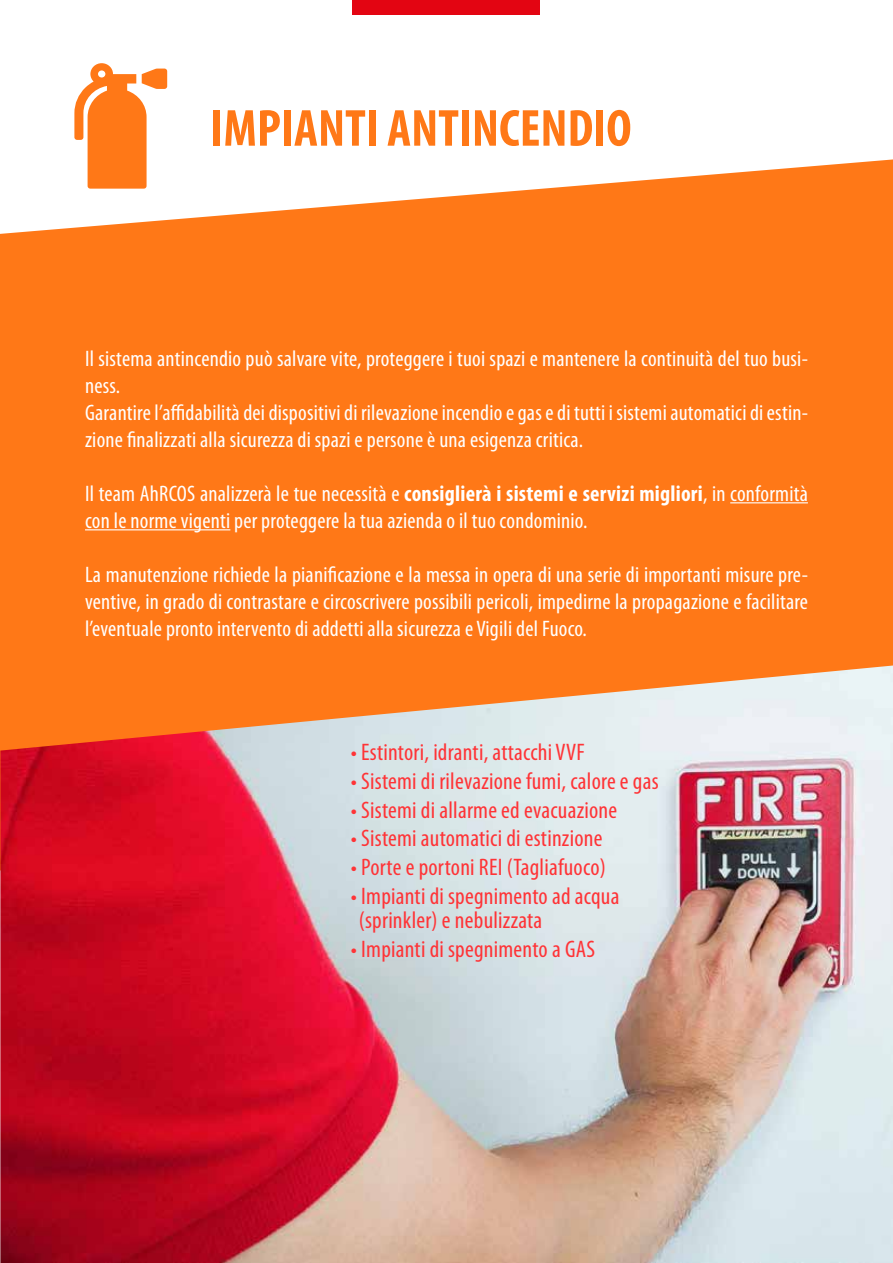
<style>
.page{position:relative;width:893px;height:1263px;background:#fff}
.page>*{position:absolute;margin:0;border:0;box-sizing:border-box;transform-origin:0 0}
.t1{font:700 condensed 52.5px "Myriad Pro";color:#ff7817}
.t2{font:condensed 24px/24px "Myriad Pro";letter-spacing:.01em;color:#ff3336}
.t3{font:condensed 22.5px/27px "Myriad Pro";letter-spacing:.01em;color:#fff}
.s1{font-weight:700}
</style>
<div class="page">
<div style="left:353px;top:0;width:187px;height:15px;background:#e30512"></div>
<svg style="left:0;top:159px;width:893px;height:506px;background:#ff8127"></svg>
<svg style="left:74px;top:63px;width:93px;height:126px"></svg>
<hr style="left:730px;top:502px;width:78px;height:1px;background:#fff">
<hr style="left:85px;top:529px;width:145px;height:1px;background:#fff">
<img style="left:0;top:665px;width:893px;height:598px">
<h1 class="t1" style="left:210px;top:95px;width:423px">IMPIANTI ANTINCENDIO</h1>
<p class="t3" style="left:85px;top:344px;width:724px">Il sistema antincendio può salvare vite, proteggere i tuoi spazi e mantenere la continuità del tuo busi&shy;ness.<br>Garantire l’affidabilità dei dispositivi di rilevazione incendio e gas e di tutti i sistemi automatici di estin&shy;zione finalizzati alla sicurezza di spazi e persone è una esigenza critica.</p>
<p class="t3" style="left:85px;top:479px;width:724px">Il team AhRCOS analizzerà le tue necessità e <span class="s1">consiglierà i sistemi e servizi migliori</span>, in conformità con le norme vigenti per proteggere la tua azienda o il tuo condominio.</p>
<p class="t3" style="left:85px;top:560px;width:724px;text-align:justify">La manutenzione richiede la pianificazione e la messa in opera di una serie di importanti misure pre&shy;ventive, in grado di contrastare e circoscrivere possibili pericoli, impedirne la propagazione e facilitare l’eventuale pronto intervento di addetti alla sicurezza e Vigili del Fuoco.</p>
<p class="t2" style="left:351px;top:740px;width:235px">• Estintori, idranti, attacchi VVF</p>
<p class="t2" style="left:351px;top:769px;width:309px">• Sistemi di rilevazione fumi, calore e gas</p>
<p class="t2" style="left:351px;top:797px;width:268px">• Sistemi di allarme ed evacuazione</p>
<p class="t2" style="left:351px;top:826px;width:253px">• Sistemi automatici di estinzione</p>
<p class="t2" style="left:351px;top:855px;width:257px">• Porte e portoni REI (Tagliafuoco)</p>
<p class="t2" style="left:359px;top:884px;width:262px;text-indent:-8px">• Impianti di spegnimento ad acqua (sprinkler) e nebulizzata</p>
<p class="t2" style="left:351px;top:937px;width:246px">• Impianti di spegnimento a GAS</p>
</div>
